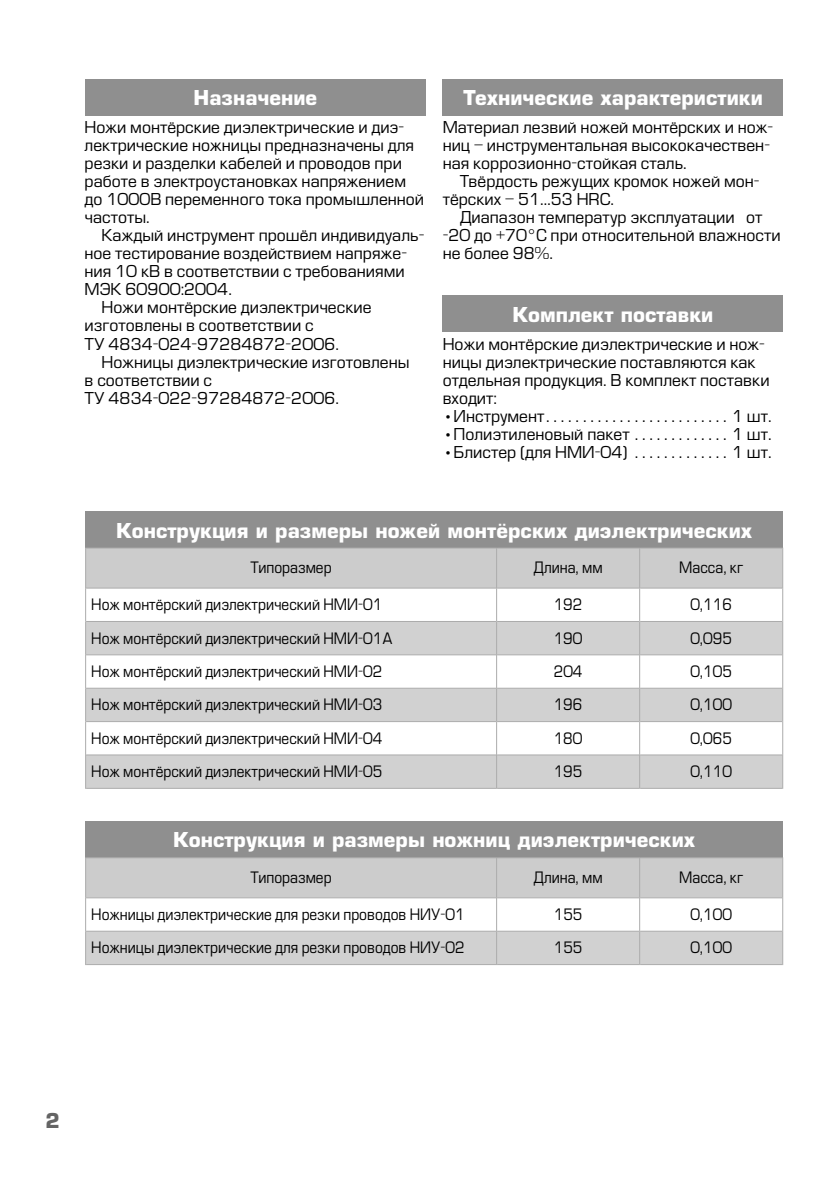
<style>
.page{position:relative;width:840px;height:1191px;background:#fff}
.page>*{position:absolute;margin:0;border:0;box-sizing:border-box;transform-origin:0 0}
.t1{font:700 20px "Europe";color:#fff}
.t2{font:700 20px "Europe";color:#646464}
.t3{font:16px/18px "Europe";color:#000}
.t4{font:15.4px "Europe";color:#000;scale:.91 1}
</style>
<div class="page">
<div style="left:85px;top:79px;width:340px;height:36px;background:#8f8f8f"></div>
<div style="left:442px;top:79px;width:340px;height:36px;background:#8f8f8f"></div>
<div style="left:442px;top:295px;width:340px;height:36px;background:#8f8f8f"></div>
<div style="left:85px;top:511px;width:697px;height:36px;background:#8f8f8f"></div>
<div style="left:85px;top:821px;width:697px;height:36px;background:#8f8f8f"></div>
<div style="left:86px;top:548px;width:695px;height:39px;background:#ccc"></div>
<svg style="left:86px;top:588px;width:695px;height:33px"></svg>
<svg style="left:86px;top:622px;width:695px;height:166px;fill:#d1d1d1"></svg>
<hr style="left:86px;top:547px;width:410px;height:1px;background:#acacac">
<hr style="left:85px;top:547px;width:1px;height:41px;background:#acacac">
<hr style="left:497px;top:547px;width:141px;height:1px;background:#acacac">
<hr style="left:639px;top:547px;width:142px;height:1px;background:#acacac">
<hr style="left:781px;top:547px;width:1px;height:41px;background:#acacac">
<hr style="left:86px;top:587px;width:410px;height:1px;background:#acacac">
<hr style="left:85px;top:588px;width:1px;height:33px;background:#acacac">
<hr style="left:497px;top:587px;width:141px;height:1px;background:#acacac">
<hr style="left:639px;top:587px;width:142px;height:1px;background:#acacac">
<hr style="left:781px;top:588px;width:1px;height:33px;background:#acacac">
<hr style="left:85px;top:621px;width:1px;height:34px;background:#acacac">
<hr style="left:781px;top:621px;width:1px;height:34px;background:#acacac">
<hr style="left:85px;top:655px;width:1px;height:33px;background:#acacac">
<hr style="left:781px;top:655px;width:1px;height:33px;background:#acacac">
<hr style="left:85px;top:688px;width:1px;height:33px;background:#acacac">
<hr style="left:781px;top:688px;width:1px;height:33px;background:#acacac">
<hr style="left:85px;top:721px;width:1px;height:34px;background:#acacac">
<hr style="left:781px;top:721px;width:1px;height:34px;background:#acacac">
<hr style="left:85px;top:755px;width:1px;height:34px;background:#acacac">
<hr style="left:781px;top:755px;width:1px;height:34px;background:#acacac">
<hr style="left:86px;top:788px;width:410px;height:1px;background:#acacac">
<hr style="left:497px;top:788px;width:141px;height:1px;background:#acacac">
<hr style="left:639px;top:788px;width:142px;height:1px;background:#acacac">
<hr style="left:496px;top:547px;width:1px;height:41px;background:#acacac">
<hr style="left:638px;top:547px;width:1px;height:41px;background:#acacac">
<hr style="left:496px;top:588px;width:1px;height:33px;background:#acacac">
<hr style="left:638px;top:588px;width:1px;height:33px;background:#acacac">
<hr style="left:86px;top:621px;width:410px;height:1px;background:#acacac">
<hr style="left:497px;top:621px;width:141px;height:1px;background:#acacac">
<hr style="left:496px;top:621px;width:1px;height:34px;background:#acacac">
<hr style="left:639px;top:621px;width:142px;height:1px;background:#acacac">
<hr style="left:638px;top:621px;width:1px;height:34px;background:#acacac">
<hr style="left:86px;top:654px;width:410px;height:1px;background:#acacac">
<hr style="left:497px;top:654px;width:141px;height:1px;background:#acacac">
<hr style="left:496px;top:655px;width:1px;height:33px;background:#acacac">
<hr style="left:639px;top:654px;width:142px;height:1px;background:#acacac">
<hr style="left:638px;top:655px;width:1px;height:33px;background:#acacac">
<hr style="left:86px;top:687px;width:410px;height:1px;background:#acacac">
<hr style="left:497px;top:687px;width:141px;height:1px;background:#acacac">
<hr style="left:496px;top:688px;width:1px;height:33px;background:#acacac">
<hr style="left:639px;top:687px;width:142px;height:1px;background:#acacac">
<hr style="left:638px;top:688px;width:1px;height:33px;background:#acacac">
<hr style="left:86px;top:721px;width:410px;height:1px;background:#acacac">
<hr style="left:497px;top:721px;width:141px;height:1px;background:#acacac">
<hr style="left:496px;top:721px;width:1px;height:34px;background:#acacac">
<hr style="left:639px;top:721px;width:142px;height:1px;background:#acacac">
<hr style="left:638px;top:721px;width:1px;height:34px;background:#acacac">
<hr style="left:86px;top:754px;width:410px;height:1px;background:#acacac">
<hr style="left:497px;top:754px;width:141px;height:1px;background:#acacac">
<hr style="left:496px;top:755px;width:1px;height:34px;background:#acacac">
<hr style="left:639px;top:754px;width:142px;height:1px;background:#acacac">
<hr style="left:638px;top:755px;width:1px;height:34px;background:#acacac">
<svg style="left:86px;top:858px;width:695px;height:106px"></svg>
<hr style="left:86px;top:857px;width:410px;height:1px;background:#acacac">
<hr style="left:85px;top:857px;width:1px;height:41px;background:#acacac">
<hr style="left:497px;top:857px;width:141px;height:1px;background:#acacac">
<hr style="left:639px;top:857px;width:142px;height:1px;background:#acacac">
<hr style="left:781px;top:857px;width:1px;height:41px;background:#acacac">
<hr style="left:86px;top:897px;width:410px;height:1px;background:#acacac">
<hr style="left:85px;top:898px;width:1px;height:33px;background:#acacac">
<hr style="left:497px;top:897px;width:141px;height:1px;background:#acacac">
<hr style="left:639px;top:897px;width:142px;height:1px;background:#acacac">
<hr style="left:781px;top:898px;width:1px;height:33px;background:#acacac">
<hr style="left:85px;top:931px;width:1px;height:34px;background:#acacac">
<hr style="left:781px;top:931px;width:1px;height:34px;background:#acacac">
<hr style="left:86px;top:964px;width:410px;height:1px;background:#acacac">
<hr style="left:497px;top:964px;width:141px;height:1px;background:#acacac">
<hr style="left:639px;top:964px;width:142px;height:1px;background:#acacac">
<hr style="left:496px;top:857px;width:1px;height:41px;background:#acacac">
<hr style="left:638px;top:857px;width:1px;height:41px;background:#acacac">
<hr style="left:496px;top:898px;width:1px;height:33px;background:#acacac">
<hr style="left:638px;top:898px;width:1px;height:33px;background:#acacac">
<hr style="left:86px;top:930px;width:410px;height:1px;background:#acacac">
<hr style="left:497px;top:930px;width:141px;height:1px;background:#acacac">
<hr style="left:496px;top:931px;width:1px;height:34px;background:#acacac">
<hr style="left:639px;top:930px;width:142px;height:1px;background:#acacac">
<hr style="left:638px;top:931px;width:1px;height:34px;background:#acacac">
<p class="t1" style="left:193px;top:86px;width:125px">Назначение</p>
<p class="t1" style="left:463px;top:86px;width:301px">Технические характеристики</p>
<p class="t3" style="left:85px;top:119px;width:341px">Ножи монтёрские диэлектрические и диэ&shy;лектрические ножницы предназначены для резки и разделки кабелей и проводов при работе в электроустановках напряжением до 1000В переменного тока промышленной частоты.</p>
<p class="t3" style="left:102px;top:227px;width:324px">Каждый инструмент прошёл индивидуаль-</p>
<p class="t3" style="left:85px;top:245px;width:324px">ное тестирование воздействием напряже-</p>
<p class="t3" style="left:85px;top:263px;width:321px">ния 10 кВ в соответствии с требованиями</p>
<p class="t3" style="left:85px;top:281px;width:149px">МЭК 60900:2004.</p>
<p class="t3" style="left:102px;top:299px;width:271px">Ножи монтёрские диэлектрические</p>
<p class="t3" style="left:85px;top:317px;width:230px">изготовлены в соответствии с</p>
<p class="t3" style="left:85px;top:335px;width:256px">ТУ 4834-024-97284872-2006.</p>
<p class="t3" style="left:102px;top:353px;width:309px">Ножницы диэлектрические изготовлены</p>
<p class="t3" style="left:85px;top:371px;width:129px">в соответствии с</p>
<p class="t3" style="left:85px;top:389px;width:256px">ТУ 4834-022-97284872-2006.</p>
<p class="t3" style="left:442px;top:119px;width:332px">Материал лезвий ножей монтёрских и нож&shy;ниц – инструментальная высококачествен&shy;ная коррозионно-стойкая сталь.</p>
<p class="t3" style="left:442px;top:173px;width:318px;text-indent:17px">Твёрдость режущих кромок ножей мон&shy;тёрских – 51…53 HRC.</p>
<p class="t3" style="left:442px;top:209px;width:339px;text-indent:17px">Диапазон температур эксплуатации от -20 до +70°С при относительной влажности не более 98%.</p>
<p class="t1" style="left:512px;top:302px;width:202px">Комплект поставки</p>
<p class="t3" style="left:442px;top:335px;width:328px">Ножи монтёрские диэлектрические и нож&shy;ницы диэлектрические поставляются как отдельная продукция. В комплект поставки входит:</p>
<p class="t3" style="left:442px;top:407px;width:107px">•Инструмент..........................</p>
<p class="t3" style="left:731px;top:407px;width:41px">1 шт.</p>
<p class="t3" style="left:442px;top:425px;width:197px">•Полиэтиленовый пакет ..............</p>
<p class="t3" style="left:731px;top:425px;width:41px">1 шт.</p>
<p class="t3" style="left:442px;top:443px;width:197px">•Блистер (для НМИ-04) ..............</p>
<p class="t3" style="left:731px;top:443px;width:41px">1 шт.</p>
<p class="t1" style="left:116px;top:518px;width:637px">Конструкция и размеры ножей монтёрских диэлектрических</p>
<p class="t4" style="left:250px;top:559px;width:90px">Типоразмер</p>
<p class="t4" style="left:533px;top:559px;width:77px">Длина, мм</p>
<p class="t4" style="left:679px;top:559px;width:72px">Масса, кг</p>
<p class="t4" style="left:91px;top:595px;width:321px">Нож монтёрский диэлектрический НМИ-01</p>
<p class="t4" style="left:553px;top:595px;width:33px">192</p>
<p class="t4" style="left:690px;top:595px;width:47px">0,116</p>
<p class="t4" style="left:91px;top:629px;width:332px">Нож монтёрский диэлектрический НМИ-01А</p>
<p class="t4" style="left:553px;top:629px;width:33px">190</p>
<p class="t4" style="left:690px;top:629px;width:47px">0,095</p>
<p class="t4" style="left:91px;top:662px;width:321px">Нож монтёрский диэлектрический НМИ-02</p>
<p class="t4" style="left:553px;top:662px;width:33px">204</p>
<p class="t4" style="left:690px;top:662px;width:47px">0,105</p>
<p class="t4" style="left:91px;top:695px;width:321px">Нож монтёрский диэлектрический НМИ-03</p>
<p class="t4" style="left:553px;top:695px;width:33px">196</p>
<p class="t4" style="left:690px;top:695px;width:47px">0,100</p>
<p class="t4" style="left:91px;top:729px;width:321px">Нож монтёрский диэлектрический НМИ-04</p>
<p class="t4" style="left:553px;top:729px;width:33px">180</p>
<p class="t4" style="left:690px;top:729px;width:47px">0,065</p>
<p class="t4" style="left:91px;top:762px;width:321px">Нож монтёрский диэлектрический НМИ-05</p>
<p class="t4" style="left:553px;top:762px;width:33px">195</p>
<p class="t4" style="left:690px;top:762px;width:47px">0,110</p>
<p class="t1" style="left:173px;top:828px;width:523px">Конструкция и размеры ножниц диэлектрических</p>
<p class="t4" style="left:250px;top:868px;width:90px">Типоразмер</p>
<p class="t4" style="left:533px;top:868px;width:77px">Длина, мм</p>
<p class="t4" style="left:679px;top:868px;width:72px">Масса, кг</p>
<p class="t4" style="left:91px;top:905px;width:411px">Ножницы диэлектрические для резки проводов НИУ-01</p>
<p class="t4" style="left:553px;top:905px;width:33px">155</p>
<p class="t4" style="left:690px;top:905px;width:47px">0,100</p>
<p class="t4" style="left:91px;top:938px;width:411px">Ножницы диэлектрические для резки проводов НИУ-02</p>
<p class="t4" style="left:553px;top:938px;width:33px">155</p>
<p class="t4" style="left:690px;top:938px;width:47px">0,100</p>
<p class="t2" style="left:45px;top:1108px;width:16px">2</p>
</div>
